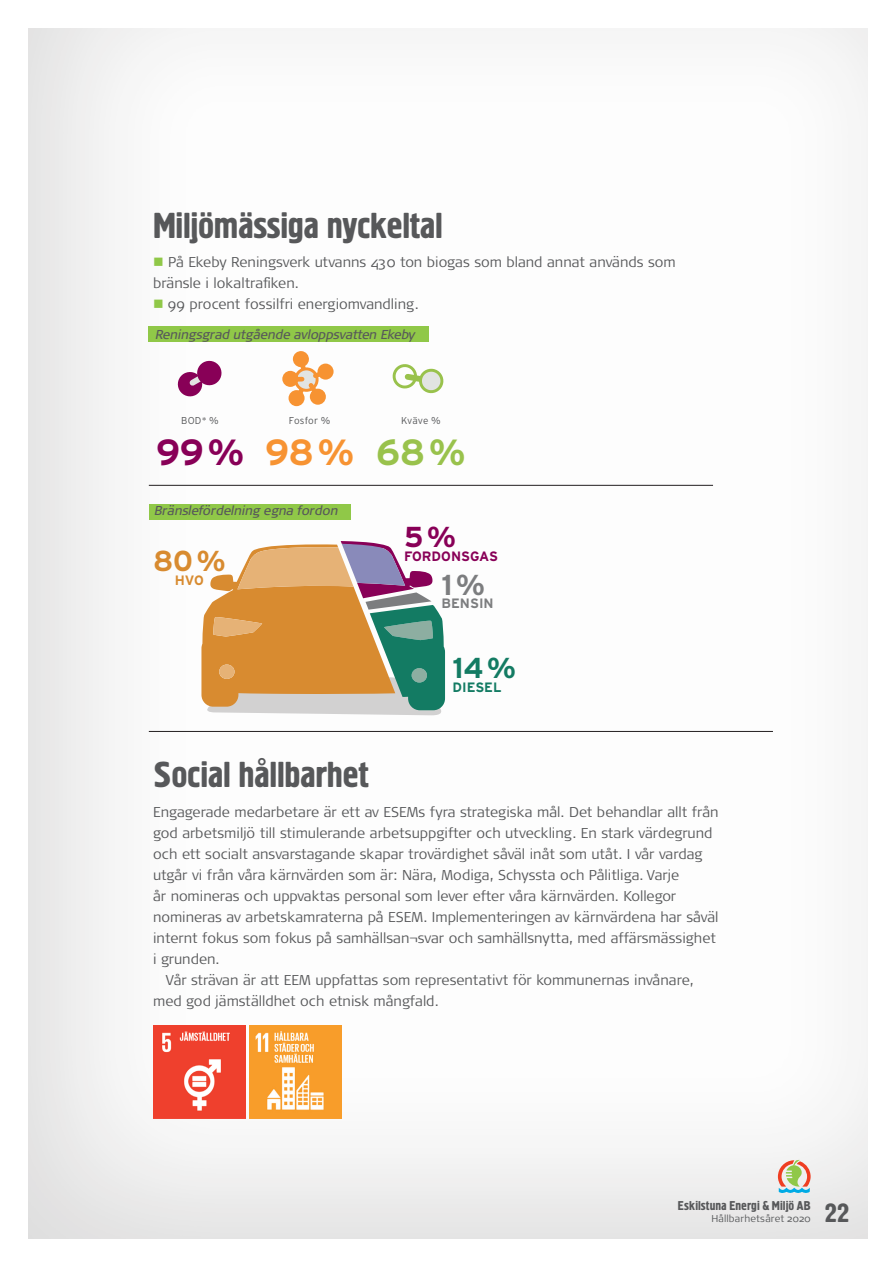
<style>
.page{position:relative;width:893px;height:1263px;background:#fff}
.page>*{position:absolute;margin:0;border:0;box-sizing:border-box;transform-origin:0 0}
.t1{font:700 36.3px "Interstate";color:#880057}
.t2{font:700 36.3px "Interstate";color:#f79332}
.t3{font:700 36.3px "Interstate";color:#99c24c}
.Rubbe_HUVUD{font:36px "Hermes";letter-spacing:-.01em;color:#57585a}
.SEVAB_Mellanrubrik{font:700 28.8px "Interstate";color:#137b63}
.SEVAB_Mellanrubrik-2{font:700 28.8px "Interstate";color:#d88b30}
.SEVAB_Mellanrubrik-3{font:700 28.8px "Interstate";color:#7c7d7f}
.SEVAB_Mellanrubrik-4{font:700 28.8px "Interstate";color:#880057}
.t4{font:26.4px "Hermes";color:#57585a}
.Bröd{font:300 14.25px/21px "Signa Pro";color:#57585a}
.Bröd_indrag{font:300 14.25px/21px "Signa Pro";color:#57585a}
.SEVAB_Mellanrubrik-5{font:700 13.5px "Interstate";color:#880057}
.SEVAB_Mellanrubrik-6{font:700 13.5px "Interstate";color:#137b63}
.SEVAB_Mellanrubrik-7{font:700 13.5px "Interstate";color:#7c7d7f}
.SEVAB_Mellanrubrik-8{font:700 13.5px "Interstate";color:#d88b30}
.Bröd_kursiv{font:italic 12.9px "Signa Pro";letter-spacing:-.02em;color:#57585a}
.t5{font:12.75px "Hermes";letter-spacing:.005em;color:#57585a}
.t6{font:300 9.9px "Signa Pro";letter-spacing:.01em;color:#57585a}
.t7{font:300 9.9px "Interstate";letter-spacing:.01em;color:#57585a}
.s1{color:#90c848}
</style>
<div class="page">
<div style="left:27px;top:27px;width:842px;height:1212px;background:#231f20;opacity:.15"></div>
<svg style="left:778px;top:1160px;width:33px;height:33px"></svg>
<img style="left:153px;top:1026px;width:92px;height:92px">
<img style="left:249px;top:1026px;width:93px;height:92px">
<div style="left:149px;top:504px;width:201px;height:16px;background:#90c848"></div>
<div style="left:149px;top:326px;width:280px;height:16px;background:#90c848"></div>
<svg style="left:176px;top:359px;width:47px;height:39px"></svg>
<svg style="left:293px;top:351px;width:16px;height:16px"></svg>
<div style="left:289px;top:390px;width:16px;height:16px;background:#f79332;border-radius:50%"></div>
<svg style="left:318px;top:364px;width:16px;height:16px"></svg>
<div style="left:282px;top:371px;width:16px;height:16px;background:#f79332;border-radius:50%"></div>
<svg style="left:291px;top:353px;width:36px;height:52px"></svg>
<svg style="left:390px;top:361px;width:56px;height:34px"></svg>
<svg style="left:201px;top:541px;width:244px;height:174px;background:#c0a276"></svg>
<hr style="left:149px;top:485px;width:564px;height:1px;background:#231f20">
<hr style="left:149px;top:731px;width:624px;height:1px;background:#231f20">
<p class="Rubbe_HUVUD" style="left:153px;top:202px;width:291px">Miljömässiga nyckeltal</p>
<p class="Bröd" style="left:153px;top:251px;width:524px"><span class="s1">■</span> På Ekeby Reningsverk utvanns 430 ton biogas som bland annat används som bränsle i lokaltrafiken.</p>
<p class="Bröd" style="left:153px;top:293px;width:267px"><span class="s1">■</span> 99 procent fossilfri energiomvandling.</p>
<p class="Bröd_kursiv" style="left:155px;top:325px;width:261px">Reningsgrad utgående avloppsvatten Ekeby</p>
<p class="t7" style="left:181px;top:415px;width:39px">BOD* %</p>
<p class="t1" style="left:156px;top:430px;width:89px">99%</p>
<p class="t7" style="left:289px;top:415px;width:43px">Fosfor %</p>
<p class="t2" style="left:265px;top:430px;width:91px">98%</p>
<p class="Bröd_kursiv" style="left:154px;top:502px;width:185px">Bränslefördelning egna fordon</p>
<p class="SEVAB_Mellanrubrik-2" style="left:153px;top:544px;width:74px">80%</p>
<p class="SEVAB_Mellanrubrik-8" style="left:175px;top:572px;width:31px">HVO</p>
<p class="t7" style="left:401px;top:415px;width:41px">Kväve %</p>
<p class="t3" style="left:376px;top:430px;width:91px">68%</p>
<p class="SEVAB_Mellanrubrik-4" style="left:404px;top:519px;width:53px">5%</p>
<p class="SEVAB_Mellanrubrik-5" style="left:404px;top:548px;width:95px">FORDONSGAS</p>
<p class="SEVAB_Mellanrubrik-3" style="left:441px;top:567px;width:45px">1%</p>
<p class="SEVAB_Mellanrubrik-7" style="left:441px;top:595px;width:54px">BENSIN</p>
<p class="SEVAB_Mellanrubrik" style="left:453px;top:650px;width:65px">14%</p>
<p class="SEVAB_Mellanrubrik-6" style="left:453px;top:679px;width:50px">DIESEL</p>
<p class="Rubbe_HUVUD" style="left:153px;top:752px;width:217px">Social hållbarhet</p>
<p class="Bröd" style="left:153px;top:801px;width:567px">Engagerade medarbetare är ett av ESEMs fyra strategiska mål. Det behandlar allt från god arbetsmiljö till stimulerande arbetsuppgifter och utveckling. En stark värdegrund och ett socialt ansvarstagande skapar trovärdighet såväl inåt som utåt. I vår vardag utgår vi från våra kärnvärden som är: Nära, Modiga, Schyssta och Pålitliga. Varje<br>år nomineras och uppvaktas personal som lever efter våra kärnvärden. Kollegor nomineras av arbetskamraterna på ESEM. Implementeringen av kärnvärdena har såväl internt fokus som fokus på samhällsan¬svar och samhällsnytta, med affärsmässighet i grunden.</p>
<p class="Bröd_indrag" style="left:153px;top:969px;width:542px;text-indent:13px">Vår strävan är att EEM uppfattas som representativt för kommunernas invånare, med god jämställdhet och etnisk mångfald.</p>
<p class="t5" style="left:678px;top:1197px;width:134px">Eskilstuna Energi &amp; Miljö AB</p>
<p class="t6" style="left:711px;top:1211px;width:101px">Hållbarhetsåret 2020</p>
<h3 class="t4" style="left:825px;top:1196px;width:26px">22</h3>
</div>
